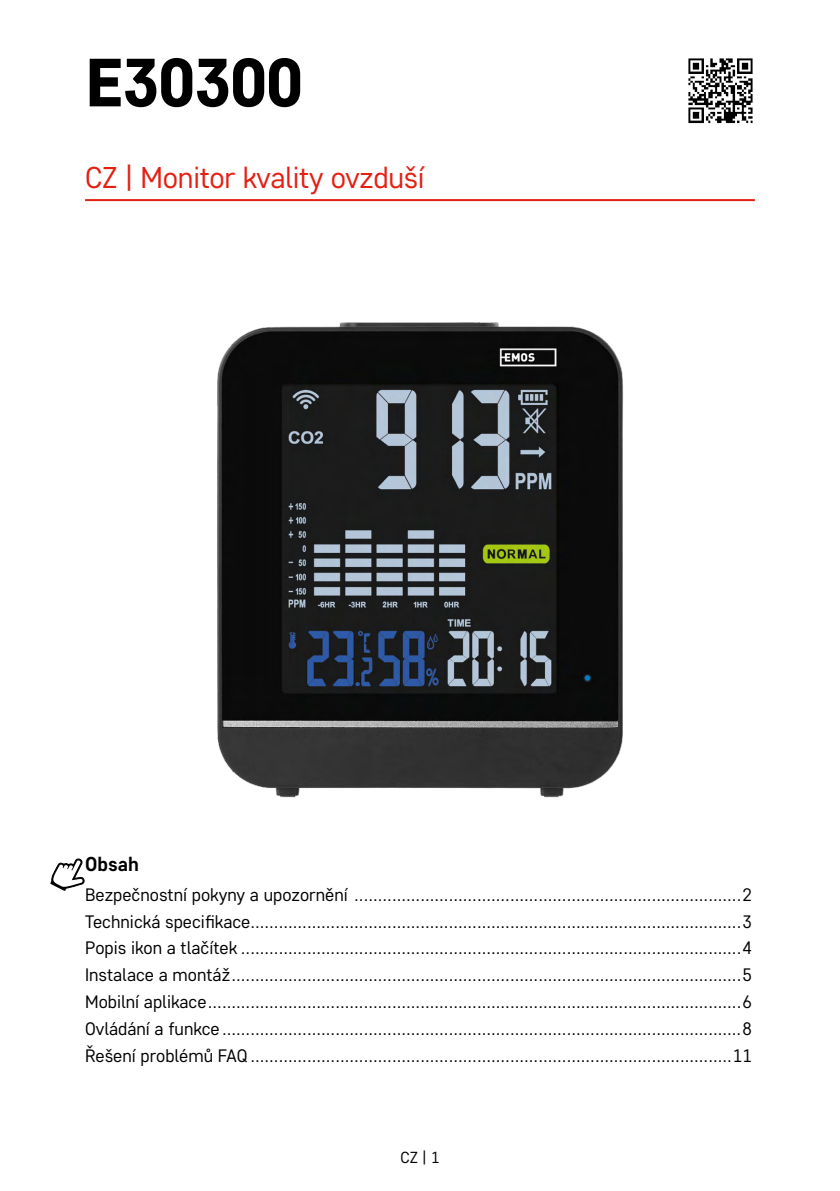
<style>
.page{position:relative;width:840px;height:1191px;background:#fff}
.page>*{position:absolute;margin:0;border:0;box-sizing:border-box;transform-origin:0 0}
.t1{font:800 68px "Core Sans D65";letter-spacing:-.02em;color:#000}
.t2{font:30px "Core Sans D35";letter-spacing:-.01em;color:#e41f13}
.t3{font:700 20px "Core Sans D55";color:#000}
.t4{font:18px/26.8px "Core Sans D35";color:#000;text-align:justify}
.t5{font:16px "Core Sans D35";color:#000}
</style>
<div class="page">
<hr style="left:85px;top:199px;width:669px;height:2px;background:#e41f13">
<img style="left:688px;top:58px;width:65px;height:66px">
<svg style="left:50px;top:858px;width:35px;height:33px"></svg>
<img style="left:217px;top:322px;width:407px;height:476px">
<h1 class="t1" style="left:85px;top:38px;width:219px">E30300</h1>
<h2 class="t2" style="left:85px;top:158px;width:341px">CZ | Monitor kvality ovzduší</h2>
<p class="t3" style="left:85px;top:851px;width:55px">Obsah</p>
<p class="t4" style="left:85px;top:880px;width:668px">Bezpečnostní pokyny a upozornění ..................................................................................2<br>Technická specifikace........................................................................................................3<br>Popis ikon a tlačítek ..........................................................................................................4<br>Instalace a montáž............................................................................................................5<br>Mobilní aplikace.................................................................................................................6<br>Ovládání a funkce..............................................................................................................8<br>Řešení problémů FAQ ......................................................................................................11</p>
<p class="t5" style="left:400px;top:1146px;width:40px">CZ | 1</p>
</div>
